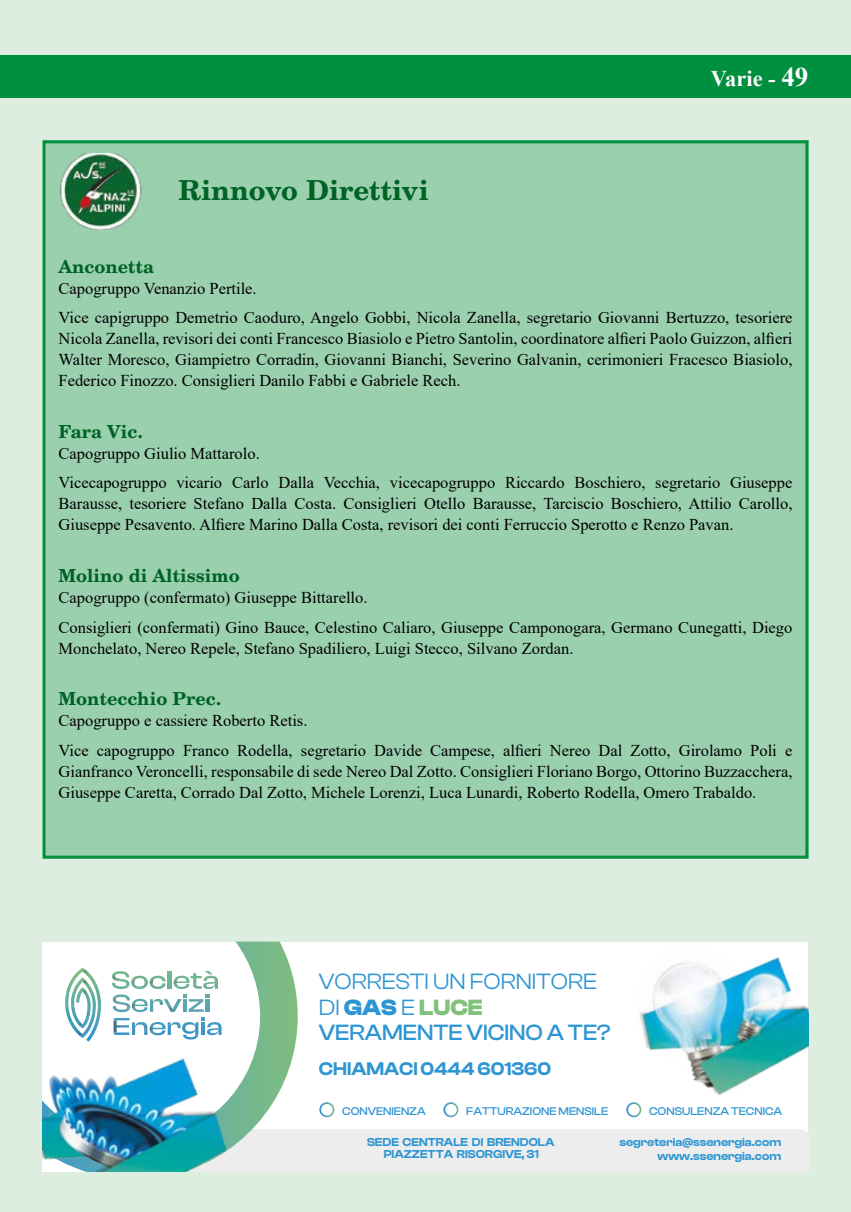
<style>
.page{position:relative;width:851px;height:1212px;background:#fff}
.page>*{position:absolute;margin:0;border:0;box-sizing:border-box;transform-origin:0 0}
.t1{font:700 27.6px "C059";color:#006325}
.t2{font:22.95px/25px "Clash Display";color:#2d95d3}
.t3{font:700 22.5px "Times New Roman";color:#fff}
.t4{font:600 18.9px "Clash Display";color:#2d95d3}
.t5{font:700 18px "C059";color:#006325}
.t6{font:16.5px/29.5px "Times New Roman";color:#000}
.t7{font:600 11.85px/11.9px "Clash Display";color:#2d95d3;text-align:center}
.t8{font:500 11.55px "Clash Display";color:#2d95d3}
.s1{font-size:27px}
.s2{font-weight:700}
.s3{font-weight:700;color:#82c17c}
.s4{font-weight:500}
</style>
<div class="page">
<div style="left:0;top:0;width:850px;height:1212px;background:#ddeddf"></div>
<div style="left:0;top:55px;width:850px;height:43px;background:#008e3f"></div>
<div style="left:43px;top:140px;width:765px;height:719px;background:#9bd0af"></div>
<div style="left:43px;top:140px;width:765px;height:719px;border:3px solid #008e3f"></div>
<img style="left:60px;top:153px;width:82px;height:76px">
<div style="left:43px;top:942px;width:765px;height:229px;background:#fff"></div>
<div style="left:298px;top:1129px;width:510px;height:42px;background:#ededed"></div>
<svg style="left:88px;top:942px;width:210px;height:229px"></svg>
<svg style="left:112px;top:971px;width:106px;height:41px"></svg>
<svg style="left:113px;top:1018px;width:108px;height:21px"></svg>
<svg style="left:65px;top:968px;width:36px;height:73px"></svg>
<img style="left:65px;top:1006px;width:17px;height:30px">
<img style="left:71px;top:1006px;width:11px;height:20px">
<img style="left:83px;top:969px;width:18px;height:38px">
<img style="left:83px;top:979px;width:13px;height:34px">
<img style="left:83px;top:989px;width:8px;height:31px">
<svg style="left:319px;top:1102px;width:15px;height:15px"></svg>
<svg style="left:443px;top:1102px;width:15px;height:15px"></svg>
<svg style="left:626px;top:1102px;width:15px;height:15px"></svg>
<img style="left:639px;top:957px;width:169px;height:138px">
<img style="left:43px;top:1052px;width:187px;height:119px">
<h1 class="t1" style="left:178px;top:168px;width:252px">Rinnovo Direttivi</h1>
<h3 class="t3" style="left:710px;top:62px;width:99px">Varie - <span class="s1">49</span></h3>
<p class="t5" style="left:58px;top:252px;width:97px">Anconetta</p>
<p class="t6" style="left:58px;top:273px;width:735px">Capogruppo Venanzio Pertile.<br>Vice capigruppo Demetrio Caoduro, Angelo Gobbi, Nicola Zanella, segretario Giovanni Bertuzzo, tesoriere</p>
<p class="t6" style="left:58px;top:328px;width:735px;line-height:21px;text-align:justify">Nicola Zanella, revisori dei conti Francesco Biasiolo e Pietro Santolin, coordinatore alfieri Paolo Guizzon, alfieri Walter Moresco, Giampietro Corradin, Giovanni Bianchi, Severino Galvanin, cerimonieri Fracesco Biasiolo, Federico Finozzo. Consiglieri Danilo Fabbi e Gabriele Rech.</p>
<p class="t5" style="left:58px;top:417px;width:86px">Fara Vic.</p>
<p class="t6" style="left:58px;top:438px;width:735px">Capogruppo Giulio Mattarolo.<br>Vicecapogruppo vicario Carlo Dalla Vecchia, vicecapogruppo Riccardo Boschiero, segretario Giuseppe</p>
<p class="t6" style="left:58px;top:493px;width:735px;line-height:21px">Barausse, tesoriere Stefano Dalla Costa. Consiglieri Otello Barausse, Tarciscio Boschiero, Attilio Carollo,<br>Giuseppe Pesavento. Alfiere Marino Dalla Costa, revisori dei conti Ferruccio Sperotto e Renzo Pavan.</p>
<p class="t5" style="left:58px;top:561px;width:183px">Molino di Altissimo</p>
<p class="t6" style="left:58px;top:582px;width:735px">Capogruppo (confermato) Giuseppe Bittarello.<br>Consiglieri (confermati) Gino Bauce, Celestino Caliaro, Giuseppe Camponogara, Germano Cunegatti, Diego</p>
<p class="t6" style="left:58px;top:633px;width:516px">Monchelato, Nereo Repele, Stefano Spadiliero, Luigi Stecco, Silvano Zordan.</p>
<p class="t5" style="left:58px;top:684px;width:164px">Montecchio Prec.</p>
<p class="t6" style="left:58px;top:705px;width:735px">Capogruppo e cassiere Roberto Retis.<br>Vice capogruppo Franco Rodella, segretario Davide Campese, alfieri Nereo Dal Zotto, Girolamo Poli e</p>
<p class="t6" style="left:58px;top:760px;width:735px;line-height:21px">Gianfranco Veroncelli, responsabile di sede Nereo Dal Zotto. Consiglieri Floriano Borgo, Ottorino Buzzacchera,<br>Giuseppe Caretta, Corrado Dal Zotto, Michele Lorenzi, Luca Lunardi, Roberto Rodella, Omero Trabaldo.</p>
<h2 class="t2" style="left:319px;top:969px;width:293px">VORRESTI UN FORNITORE<br>DI <span class="s2">GAS</span> E <span class="s3">LUCE<br></span><span class="s4">VERAMENTE VICINO A TE?</span></h2>
<p class="t4" style="left:319px;top:1058px;width:234px">CHIAMACI 0444 601360</p>
<p class="t8" style="left:342px;top:1104px;width:85px">CONVENIENZA</p>
<p class="t8" style="left:466px;top:1104px;width:143px">FATTURAZIONE MENSILE</p>
<p class="t8" style="left:649px;top:1104px;width:134px">CONSULENZA TECNICA</p>
<p class="t7" style="left:367px;top:1136px;width:189px">SEDE CENTRALE DI BRENDOLA<br>PIAZZETTA RISORGIVE, 31</p>
<p class="t7" style="left:619px;top:1135px;width:163px;line-height:13.8px;text-align:right">segreteria@ssenergia.com www.ssenergia.com</p>
</div>
